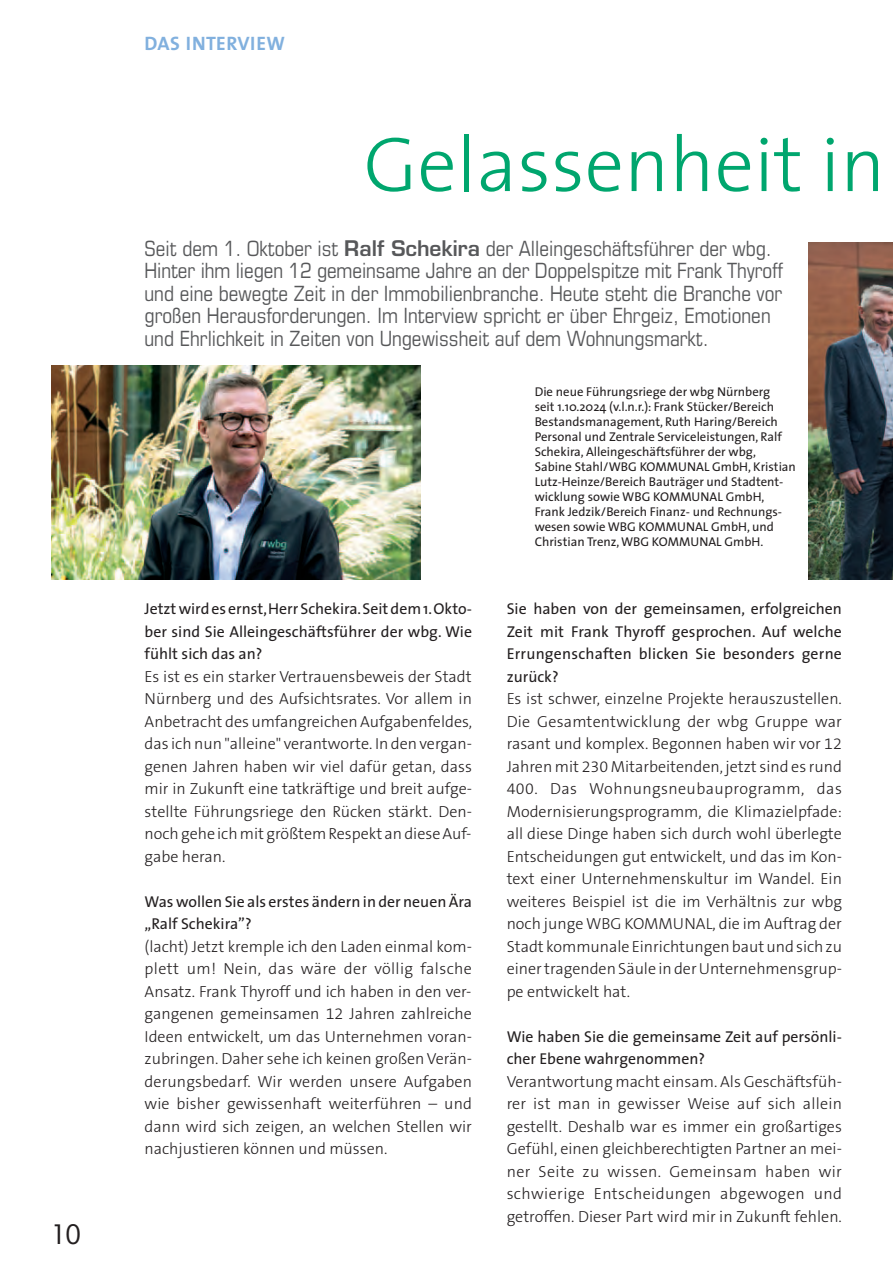
<style>
.page{position:relative;width:893px;height:1263px;background:#fff}
.page>*{position:absolute;margin:0;border:0;box-sizing:border-box;transform-origin:0 0}
.t1{font:300 78.3px "The Sans";color:#00a66e}
.t2{font:condensed 27px "Avant Garde IT Cby BT";color:#231f20}
.t3{font:condensed 21px/22.5px "Eurostile";color:#57585a}
.t4{font:700 19.5px "The Sans";letter-spacing:.02em;color:#81b0de}
.t5{font:300 16.05px/22.5px "The Sans B3";color:#231f20;text-align:justify}
.t6{font:15.75px/22.5px "The Sans";color:#231f20;text-align:justify}
.t7{font:12.75px/15px "The Sans";color:#231f20}
.s1{font-weight:600;font-stretch:normal}
</style>
<div class="page">
<img style="left:51px;top:365px;width:370px;height:215px">
<img style="left:809px;top:242px;width:84px;height:338px">
<h2 class="t2" style="left:51px;top:1225px;width:31px">10</h2>
<p class="t4" style="left:145px;top:36px;width:142px">DAS INTERVIEW</p>
<h1 class="t1" style="left:364px;top:132px;width:523px">Gelassenheit in</h1>
<p class="t3" style="left:145px;top:239px;width:640px">Seit dem 1. Oktober ist <span class="s1">Ralf Schekira</span> der Alleingeschäftsführer der wbg.<br>Hinter ihm liegen 12 gemeinsame Jahre an der Doppelspitze mit Frank Thyroff und eine bewegte Zeit in der Immobilienbranche. Heute steht die Branche vor großen Herausforderungen. Im Interview spricht er über Ehrgeiz, Emotionen und Ehrlichkeit in Zeiten von Ungewissheit auf dem Wohnungsmarkt.</p>
<p class="t6" style="left:145px;top:597px;width:329px">Jetzt wird es ernst, Herr Schekira. Seit dem 1. Okto&shy;ber sind Sie Alleingeschäftsführer der wbg. Wie fühlt sich das an?</p>
<p class="t5" style="left:145px;top:667px;width:329px">Es ist es ein starker Vertrauensbeweis der Stadt Nürnberg und des Aufsichtsrates. Vor allem in Anbetracht des umfangreichen Aufgabenfeldes, das ich nun "alleine" verantworte. In den vergan&shy;genen Jahren haben wir viel dafür getan, dass mir in Zukunft eine tatkräftige und breit aufge&shy;stellte Führungsriege den Rücken stärkt. Den&shy;noch gehe ich mit größtem Respekt an diese Auf&shy;gabe heran.</p>
<p class="t6" style="left:145px;top:890px;width:329px">Was wollen Sie als erstes ändern in der neuen Ära „Ralf Schekira”?</p>
<p class="t5" style="left:145px;top:937px;width:329px">(lacht) Jetzt kremple ich den Laden einmal kom&shy;plett um! Nein, das wäre der völlig falsche Ansatz. Frank Thyroff und ich haben in den ver&shy;gangenen gemeinsamen 12 Jahren zahlreiche Ideen entwickelt, um das Unternehmen voran&shy;zubringen. Daher sehe ich keinen großen Verän&shy;derungsbedarf. Wir werden unsere Aufgaben wie bisher gewissenhaft weiterführen – und dann wird sich zeigen, an welchen Stellen wir nachjustieren können und müssen.</p>
<p class="t7" style="left:535px;top:383px;width:263px">Die neue Führungsriege der wbg Nürnberg<br>seit 1.10.2024 (v.l.n.r.): Frank Stücker/Bereich Bestandsmanagement, Ruth Haring/Bereich Personal und Zentrale Serviceleistungen, Ralf Schekira, Alleingeschäftsführer der wbg, Sabine Stahl/WBG KOMMUNAL GmbH, Kristian Lutz-Heinze/Bereich Bauträger und Stadtent&shy;wicklung sowie WBG KOMMUNAL GmbH, Frank Jedzik/Bereich Finanz- und Rechnungs&shy;wesen sowie WBG KOMMUNAL GmbH, und Christian Trenz, WBG KOMMUNAL GmbH.</p>
<p class="t6" style="left:507px;top:597px;width:337px">Sie haben von der gemeinsamen, erfolgreichen Zeit mit Frank Thyroff gesprochen. Auf welche Errungenschaften blicken Sie besonders gerne zurück?</p>
<p class="t5" style="left:507px;top:689px;width:337px">Es ist schwer, einzelne Projekte herauszustellen.<br>Die Gesamtentwicklung der wbg Gruppe war rasant und komplex. Begonnen haben wir vor 12<br>Jahren mit 230 Mitarbeitenden, jetzt sind es rund 400. Das Wohnungsneubauprogramm, das Modernisierungsprogramm, die Klimazielpfade: all diese Dinge haben sich durch wohl überlegte Entscheidungen gut entwickelt, und das im Kon&shy;text einer Unternehmenskultur im Wandel. Ein weiteres Beispiel ist die im Verhältnis zur wbg noch junge WBG KOMMUNAL, die im Auftrag der Stadt kommunale Einrichtungen baut und sich zu einer tragenden Säule in der Unternehmensgrup&shy;pe entwickelt hat.</p>
<p class="t6" style="left:507px;top:1025px;width:337px">Wie haben Sie die gemeinsame Zeit auf persönli&shy;cher Ebene wahrgenommen?</p>
<p class="t5" style="left:507px;top:1072px;width:337px">Verantwortung macht einsam. Als Geschäftsfüh&shy;rer ist man in gewisser Weise auf sich allein gestellt. Deshalb war es immer ein großartiges Gefühl, einen gleichberechtigten Partner an mei&shy;ner Seite zu wissen. Gemeinsam haben wir schwierige Entscheidungen abgewogen und getroffen. Dieser Part wird mir in Zukunft fehlen.</p>
</div>
